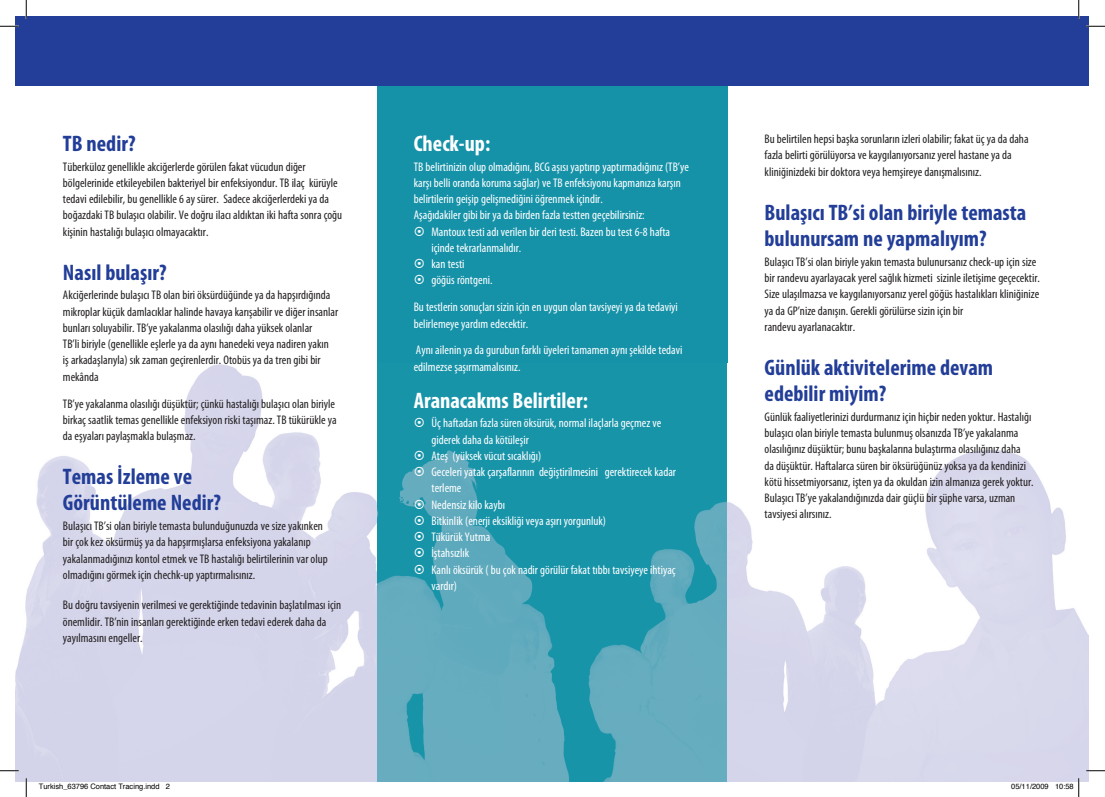
<style>
.page{position:relative;width:1105px;height:797px;background:#fff}
.page>*{position:absolute;margin:0;border:0;box-sizing:border-box;transform-origin:0 0}
.New_Header{font:700 condensed 22.5px/26.2px "Myriad Pro";color:#233e98}
.New_Header_white{font:700 condensed 22.5px "Myriad Pro";color:#fff}
.New_Body{font:condensed 12.5px/16.2px "Myriad Pro";color:#231f20}
.New_Body_white{font:condensed 12.5px/16.2px "Myriad Pro";color:#fff}
.t1{font:7.5px "Helvetica";color:#000}
</style>
<div class="page">
<div style="left:16px;top:16px;width:1073px;height:70px;background:#233e98"></div>
<img style="left:16px;top:364px;width:361px;height:417px">
<svg style="left:377px;top:86px;width:351px;height:695px;background:#2c99ae"></svg>
<svg style="left:728px;top:450px;width:361px;height:331px;fill:#dadaed"></svg>
<svg style="left:0;top:25px;width:19px;height:2px"></svg>
<svg style="left:1086px;top:25px;width:19px;height:2px"></svg>
<svg style="left:0;top:770px;width:19px;height:1px"></svg>
<svg style="left:1086px;top:770px;width:19px;height:1px"></svg>
<svg style="left:25px;top:0;width:2px;height:19px"></svg>
<svg style="left:25px;top:778px;width:2px;height:19px"></svg>
<svg style="left:1078px;top:0;width:1px;height:19px"></svg>
<svg style="left:1055px;top:778px;width:24px;height:19px"></svg>
<svg style="left:415px;top:226px;width:9px;height:9px"></svg>
<svg style="left:415px;top:259px;width:9px;height:9px"></svg>
<svg style="left:415px;top:275px;width:9px;height:9px"></svg>
<svg style="left:415px;top:418px;width:9px;height:9px"></svg>
<svg style="left:415px;top:450px;width:9px;height:10px"></svg>
<svg style="left:415px;top:467px;width:9px;height:9px"></svg>
<svg style="left:415px;top:499px;width:9px;height:9px"></svg>
<svg style="left:415px;top:515px;width:9px;height:10px"></svg>
<svg style="left:415px;top:532px;width:9px;height:9px"></svg>
<svg style="left:415px;top:548px;width:9px;height:9px"></svg>
<svg style="left:415px;top:564px;width:9px;height:9px"></svg>
<p class="New_Header" style="left:63px;top:130px;width:74px">TB nedir?</p>
<p class="New_Body" style="left:63px;top:158px;width:281px">Tüberküloz genellikle akciğerlerde görülen fakat vücudun diğer bölgelerinide etkileyebilen bakteriyel bir enfeksiyondur. TB ilaç kürüyle tedavi edilebilir, bu genellikle 6 ay sürer. Sadece akciğerlerdeki ya da boğazdaki TB bulaşıcı olabilir. Ve doğru ilacı aldıktan iki hafta sonra çoğu kişinin hastalığı bulaşıcı olmayacaktır.</p>
<p class="New_Header" style="left:63px;top:258px;width:105px">Nasıl bulaşır?</p>
<p class="New_Body" style="left:63px;top:287px;width:277px">Akciğerlerinde bulaşıcı TB olan biri öksürdüğünde ya da hapşırdığında mikroplar küçük damlacıklar halinde havaya karışabilir ve diğer insanlar bunları soluyabilir. TB’ye yakalanma olasılığı daha yüksek olanlar<br>TB’li biriyle (genellikle eşlerle ya da aynı hanedeki veya nadiren yakın<br>iş arkadaşlarıyla) sık zaman geçirenlerdir. Otobüs ya da tren gibi bir mekânda</p>
<p class="New_Body" style="left:63px;top:395px;width:275px">TB’ye yakalanma olasılığı düşüktür; çünkü hastalığı bulaşıcı olan biriyle birkaç saatlik temas genellikle enfeksiyon riski taşımaz. TB tükürükle ya da eşyaları paylaşmakla bulaşmaz.</p>
<p class="New_Header" style="left:63px;top:463px;width:159px">Temas İzleme ve<br>Görüntüleme Nedir?</p>
<p class="New_Body" style="left:63px;top:517px;width:266px">Bulaşıcı TB’si olan biriyle temasta bulunduğunuzda ve size yakınken bir çok kez öksürmüş ya da hapşırmışlarsa enfeksiyona yakalanıp yakalanmadığınızı kontol etmek ve TB hastalığı belirtilerinin var olup olmadığını görmek için chechk-up yaptırmalısınız.</p>
<p class="New_Body" style="left:63px;top:597px;width:280px">Bu doğru tavsiyenin verilmesi ve gerektiğinde tedavinin başlatılması için önemlidir. TB’nin insanları gerektiğinde erken tedavi ederek daha da yayılmasını engeller.</p>
<p class="New_Header_white" style="left:414px;top:129px;width:78px">Check-up:</p>
<p class="New_Body_white" style="left:414px;top:158px;width:277px">TB belirtinizin olup olmadığını, BCG aşısı yaptırıp yaptırmadığınız (TB’ye karşı belli oranda koruma sağlar) ve TB enfeksiyonu kapmanıza karşın belirtilerin geişip gelişmediğini öğrenmek içindir.</p>
<p class="New_Body_white" style="left:414px;top:207px;width:232px">Aşağıdakiler gibi bir ya da birden fazla testten geçebilirsiniz:</p>
<p class="New_Body_white" style="left:431px;top:223px;width:240px">Mantoux testi adı verilen bir deri testi. Bazen bu test 6-8 hafta içinde tekrarlanmalıdır.</p>
<p class="New_Body_white" style="left:431px;top:256px;width:35px">kan testi</p>
<p class="New_Body_white" style="left:431px;top:272px;width:62px">göğüs röntgeni.</p>
<p class="New_Body_white" style="left:414px;top:299px;width:266px">Bu testlerin sonuçları sizin için en uygun olan tavsiyeyi ya da tedaviyi belirlemeye yardım edecektir.</p>
<p class="New_Body_white" style="left:414px;top:342px;width:270px">Aynı ailenin ya da gurubun farklı üyeleri tamamen aynı şekilde tedavi edilmezse şaşırmamalısınız.</p>
<p class="New_Header_white" style="left:414px;top:386px;width:176px">Aranacakms Belirtiler:</p>
<p class="New_Body_white" style="left:431px;top:415px;width:231px">Üç haftadan fazla süren öksürük, normal ilaçlarla geçmez ve giderek daha da kötüleşir</p>
<p class="New_Body_white" style="left:431px;top:447px;width:111px">Ateş (yüksek vücut sıcaklığı)</p>
<p class="New_Body_white" style="left:431px;top:463px;width:246px">Geceleri yatak çarşaflarının değiştirilmesini gerektirecek kadar terleme</p>
<p class="New_Body_white" style="left:431px;top:496px;width:75px">Nedensiz kilo kaybı</p>
<p class="New_Body_white" style="left:431px;top:512px;width:176px">Bitkinlik (enerji eksikliği veya aşırı yorgunluk)</p>
<p class="New_Body_white" style="left:431px;top:528px;width:60px">Tükürük Yutma</p>
<p class="New_Body_white" style="left:431px;top:545px;width:39px">İştahsızlık</p>
<p class="New_Body_white" style="left:431px;top:561px;width:246px">Kanlı öksürük ( bu çok nadir görülür fakat tıbbı tavsiyeye ihtiyaç vardır)</p>
<p class="New_Body" style="left:765px;top:131px;width:265px">Bu belirtilen hepsi başka sorunların izleri olabilir; fakat üç ya da daha fazla belirti görülüyorsa ve kaygılanıyorsanız yerel hastane ya da kliniğinizdeki bir doktora veya hemşireye danışmalısınız.</p>
<p class="New_Header" style="left:765px;top:199px;width:263px">Bulaşıcı TB’si olan biriyle temasta bulunursam ne yapmalıyım?</p>
<p class="New_Body" style="left:765px;top:253px;width:277px">Bulaşıcı TB’si olan biriyle yakın temasta bulunursanız check-up için size bir randevu ayarlayacak yerel sağlık hizmeti sizinle iletişime geçecektir.<br>Size ulaşılmazsa ve kaygılanıyorsanız yerel göğüs hastalıkları kliniğinize ya da GP’nize danışın. Gerekli görülürse sizin için bir<br>randevu ayarlanacaktır.</p>
<p class="New_Header" style="left:765px;top:354px;width:230px">Günlük aktivitelerime devam edebilir miyim?</p>
<p class="New_Body" style="left:765px;top:408px;width:270px">Günlük faaliyetlerinizi durdurmanız için hiçbir neden yoktur. Hastalığı bulaşıcı olan biriyle temasta bulunmuş olsanızda TB’ye yakalanma olasılığınız düşüktür; bunu başkalarına bulaştırma olasılığınız daha<br>da düşüktür. Haftalarca süren bir öksürüğünüz yoksa ya da kendinizi kötü hissetmiyorsanız, işten ya da okuldan izin almanıza gerek yoktur.<br>Bulaşıcı TB’ye yakalandığınızda dair güçlü bir şüphe varsa, uzman tavsiyesi alırsınız.</p>
<p class="t1" style="left:39px;top:781px;width:133px">Turkish_63796 Contact Tracing.indd 2</p>
<p class="t1" style="left:1011px;top:781px;width:64px">05/11/2009 10:58</p>
</div>
